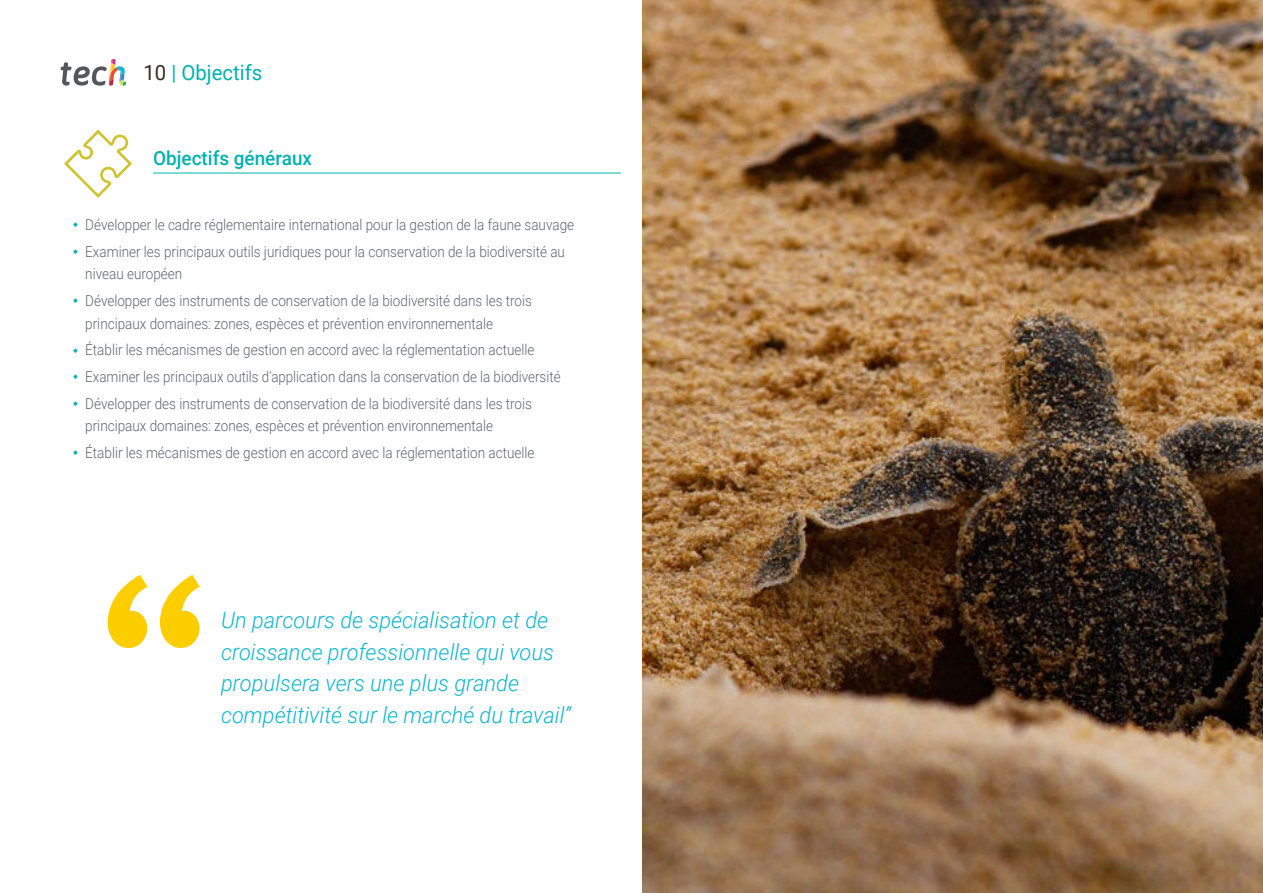
<style>
.page{position:relative;width:1263px;height:893px;background:#fff}
.page>*{position:absolute;margin:0;border:0;box-sizing:border-box;transform-origin:0 0}
.t1{font:italic 300 22.5px/31.5px "Roboto";color:#0fb6cf}
.t2{font:21px "Roboto";color:#00b2af}
.t3{font:500 19.5px "Roboto";color:#00b2af}
.t4{font:300 15px/26.7px "Roboto";color:#61646a;scale:.9 1}
.s1{color:#312e20}
</style>
<div class="page">
<hr style="left:153px;top:173px;width:468px;height:1px;background:#00b2af">
<svg style="left:64px;top:130px;width:68px;height:68px"></svg>
<img style="left:642px;top:0;width:621px;height:893px">
<svg style="left:108px;top:575px;width:92px;height:73px"></svg>
<svg style="left:61px;top:59px;width:65px;height:27px"></svg>
<h2 class="t2" style="left:144px;top:57px;width:120px"><span class="s1">10</span> | Objectifs</h2>
<h3 class="t3" style="left:153px;top:144px;width:160px">Objectifs généraux</h3>
<p class="t4" style="left:85px;top:211px;width:545px">Développer le cadre réglementaire international pour la gestion de la faune sauvage<br>Examiner les principaux outils juridiques pour la conservation de la biodiversité au</p>
<p class="t4" style="left:85px;top:260px;width:498px">niveau européen<br>Développer des instruments de conservation de la biodiversité dans les trois</p>
<p class="t4" style="left:85px;top:309px;width:530px">principaux domaines: zones, espèces et prévention environnementale<br>Établir les mécanismes de gestion en accord avec la réglementation actuelle Examiner les principaux outils d'application dans la conservation de la biodiversité Développer des instruments de conservation de la biodiversité dans les trois</p>
<p class="t4" style="left:85px;top:412px;width:500px">principaux domaines: zones, espèces et prévention environnementale<br>Établir les mécanismes de gestion en accord avec la réglementation actuelle</p>
<h1 class="t1" style="left:221px;top:604px;width:351px">Un parcours de spécialisation et de croissance professionnelle qui vous propulsera vers une plus grande compétitivité sur le marché du travail”</h1>
</div>
